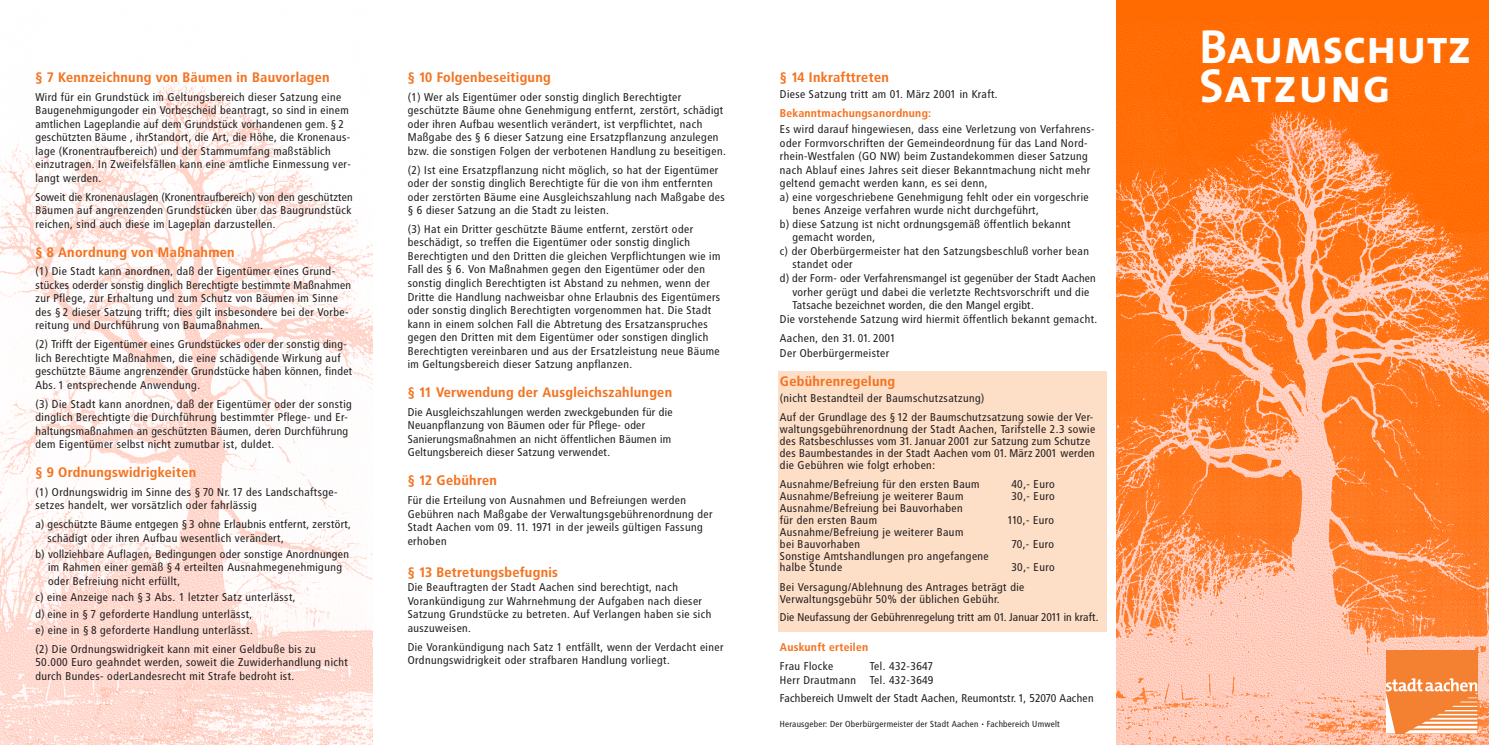
<style>
.page{position:relative;width:1489px;height:745px;background:#fff}
.page>*{position:absolute;margin:0;border:0;box-sizing:border-box;transform-origin:0 0}
.t1{font:48px/39px "The Mix Bold Caps";letter-spacing:-.005em;color:#fff}
.t2{font:700 13.75px "Transit";color:#f47321}
.t3{font:11.25px/13.5px "Transit";color:#231f20}
.t4{font:11.25px/18.8px "Transit";letter-spacing:-.025em;color:#231f20}
.t5{font:700 11.25px "Transit";color:#f47321}
.t6{font:8.75px "Transit";letter-spacing:-.01em;color:#231f20}
</style>
<div class="page">
<div style="left:778px;top:371px;width:328px;height:260px;background:#fddec6"></div>
<img style="left:0;top:79px;width:372px;height:665px">
<img style="left:1116px;top:0;width:372px;height:744px">
<div style="left:1385px;top:649px;width:92px;height:83px;background:#f48032"></div>
<svg style="left:1385px;top:678px;width:92px;height:54px"></svg>
<p class="t2" style="left:35px;top:72px;width:296px">§ 7 Kennzeichnung von Bäumen in Bauvorlagen</p>
<p class="t3" style="left:35px;top:91px;width:317px">Wird für ein Grundstück im Geltungsbereich dieser Satzung eine Baugenehmigungoder ein Vorbescheid beantragt, so sind in einem amtlichen Lageplandie auf dem Grundstück vorhandenen gem. § 2 geschützten Bäume , ihrStandort, die Art, die Höhe, die Kronenaus&shy;lage (Kronentraufbereich) und der Stammumfang maßstäblich einzutragen. In Zweifelsfällen kann eine amtliche Einmessung ver&shy;langt werden.</p>
<p class="t3" style="left:35px;top:191px;width:319px;text-align:justify">Soweit die Kronenauslagen (Kronentraufbereich) von den geschützten Bäumen auf angrenzenden Grundstücken über das Baugrundstück reichen, sind auch diese im Lageplan darzustellen.</p>
<p class="t2" style="left:35px;top:246px;width:201px">§ 8 Anordnung von Maßnahmen</p>
<p class="t3" style="left:35px;top:265px;width:317px">(1) Die Stadt kann anordnen, daß der Eigentümer eines Grund&shy;stückes oderder sonstig dinglich Berechtigte bestimmte Maßnahmen zur Pflege, zur Erhaltung und zum Schutz von Bäumen im Sinne des § 2 dieser Satzung trifft; dies gilt insbesondere bei der Vorbe&shy;reitung und Durchführung von Baumaßnahmen.</p>
<p class="t3" style="left:35px;top:338px;width:319px">(2) Trifft der Eigentümer eines Grundstückes oder der sonstig ding&shy;lich Berechtigte Maßnahmen, die eine schädigende Wirkung auf geschützte Bäume angrenzender Grundstücke haben können, findet Abs. 1 entsprechende Anwendung.</p>
<p class="t3" style="left:35px;top:397px;width:318px">(3) Die Stadt kann anordnen, daß der Eigentümer oder der sonstig dinglich Berechtigte die Durchführung bestimmter Pflege- und Er&shy;haltungsmaßnahmen an geschützten Bäumen, deren Durchführung dem Eigentümer selbst nicht zumutbar ist, duldet.</p>
<p class="t2" style="left:35px;top:466px;width:162px">§ 9 Ordnungswidrigkeiten</p>
<p class="t3" style="left:35px;top:485px;width:304px">(1) Ordnungswidrig im Sinne des § 70 Nr. 17 des Landschaftsge&shy;setzes handelt, wer vorsätzlich oder fahrlässig</p>
<p class="t3" style="left:47px;top:518px;width:305px;text-indent:-12px">a) geschützte Bäume entgegen § 3 ohne Erlaubnis entfernt, zerstört, schädigt oder ihren Aufbau wesentlich verändert,</p>
<p class="t3" style="left:48px;top:547px;width:303px;text-indent:-13px">b) vollziehbare Auflagen, Bedingungen oder sonstige Anordnungen im Rahmen einer gemäß § 4 erteilten Ausnahmegenehmigung oder Befreiung nicht erfüllt,</p>
<p class="t3" style="left:35px;top:589px;width:262px;line-height:16.2px">c) eine Anzeige nach § 3 Abs. 1 letzter Satz unterlässt, d) eine in § 7 geforderte Handlung unterlässt,<br>e) eine in § 8 geforderte Handlung unterlässt.</p>
<p class="t3" style="left:35px;top:642px;width:314px">(2) Die Ordnungswidrigkeit kann mit einer Geldbuße bis zu<br>50.000 Euro geahndet werden, soweit die Zuwiderhandlung nicht durch Bundes- oderLandesrecht mit Strafe bedroht ist.</p>
<p class="t2" style="left:407px;top:72px;width:145px">§ 10 Folgenbeseitigung</p>
<p class="t3" style="left:407px;top:91px;width:320px">(1) Wer als Eigentümer oder sonstig dinglich Berechtigter geschützte Bäume ohne Genehmigung entfernt, zerstört, schädigt oder ihren Aufbau wesentlich verändert, ist verpflichtet, nach Maßgabe des § 6 dieser Satzung eine Ersatzpflanzung anzulegen bzw. die sonstigen Folgen der verbotenen Handlung zu beseitigen.</p>
<p class="t3" style="left:407px;top:164px;width:319px">(2) Ist eine Ersatzpflanzung nicht möglich, so hat der Eigentümer oder der sonstig dinglich Berechtigte für die von ihm entfernten oder zerstörten Bäume eine Ausgleichszahlung nach Maßgabe des § 6 dieser Satzung an die Stadt zu leisten.</p>
<p class="t3" style="left:407px;top:223px;width:315px">(3) Hat ein Dritter geschützte Bäume entfernt, zerstört oder beschädigt, so treffen die Eigentümer oder sonstig dinglich Berechtigten und den Dritten die gleichen Verpflichtungen wie im Fall des § 6. Von Maßnahmen gegen den Eigentümer oder den sonstig dinglich Berechtigten ist Abstand zu nehmen, wenn der Dritte die Handlung nachweisbar ohne Erlaubnis des Eigentümers oder sonstig dinglich Berechtigten vorgenommen hat. Die Stadt kann in einem solchen Fall die Abtretung des Ersatzanspruches gegen den Dritten mit dem Eigentümer oder sonstigen dinglich Berechtigten vereinbaren und aus der Ersatzleistung neue Bäume im Geltungsbereich dieser Satzung anpflanzen.</p>
<p class="t2" style="left:407px;top:386px;width:266px">§ 11 Verwendung der Ausgleichszahlungen</p>
<p class="t3" style="left:407px;top:406px;width:267px">Die Ausgleichszahlungen werden zweckgebunden für die Neuanpflanzung von Bäumen oder für Pflege- oder Sanierungsmaßnahmen an nicht öffentlichen Bäumen im Geltungsbereich dieser Satzung verwendet.</p>
<p class="t2" style="left:407px;top:474px;width:91px">§ 12 Gebühren</p>
<p class="t3" style="left:407px;top:494px;width:307px">Für die Erteilung von Ausnahmen und Befreiungen werden Gebühren nach Maßgabe der Verwaltungsgebührenordnung der Stadt Aachen vom 09. 11. 1971 in der jeweils gültigen Fassung erhoben</p>
<p class="t2" style="left:407px;top:566px;width:152px">§ 13 Betretungsbefugnis</p>
<p class="t3" style="left:407px;top:581px;width:305px">Die Beauftragten der Stadt Aachen sind berechtigt, nach Vorankündigung zur Wahrnehmung der Aufgaben nach dieser Satzung Grundstücke zu betreten. Auf Verlangen haben sie sich auszuweisen.</p>
<p class="t3" style="left:407px;top:640px;width:318px">Die Vorankündigung nach Satz 1 entfällt, wenn der Verdacht einer<br>Ordnungswidrigkeit oder strafbaren Handlung vorliegt.</p>
<p class="t2" style="left:780px;top:72px;width:111px">§ 14 Inkrafttreten</p>
<p class="t3" style="left:780px;top:88px;width:220px">Diese Satzung tritt am 01. März 2001 in Kraft.</p>
<p class="t5" style="left:780px;top:108px;width:153px">Bekanntmachungsanordnung:</p>
<p class="t3" style="left:780px;top:123px;width:316px">Es wird darauf hingewiesen, dass eine Verletzung von Verfahrens-</p>
<p class="t3" style="left:780px;top:137px;width:309px">oder Formvorschriften der Gemeindeordnung für das Land Nord-</p>
<p class="t3" style="left:780px;top:150px;width:310px">rhein-Westfalen (GO NW) beim Zustandekommen dieser Satzung</p>
<p class="t3" style="left:780px;top:164px;width:312px">nach Ablauf eines Jahres seit dieser Bekanntmachung nicht mehr</p>
<p class="t3" style="left:780px;top:177px;width:210px">geltend gemacht werden kann, es sei denn,</p>
<p class="t3" style="left:780px;top:191px;width:310px">a) eine vorgeschriebene Genehmigung fehlt oder ein vorgeschrie</p>
<p class="t3" style="left:792px;top:204px;width:248px">benes Anzeige verfahren wurde nicht durchgeführt,</p>
<p class="t3" style="left:780px;top:218px;width:292px">b) diese Satzung ist nicht ordnungsgemäß öffentlich bekannt</p>
<p class="t3" style="left:792px;top:231px;width:85px">gemacht worden,</p>
<p class="t3" style="left:780px;top:245px;width:311px">c) der Oberbürgermeister hat den Satzungsbeschluß vorher bean</p>
<p class="t3" style="left:792px;top:258px;width:62px">standet oder</p>
<p class="t3" style="left:780px;top:272px;width:318px">d) der Form- oder Verfahrensmangel ist gegenüber der Stadt Aachen</p>
<p class="t3" style="left:792px;top:285px;width:299px">vorher gerügt und dabei die verletzte Rechtsvorschrift und die</p>
<p class="t3" style="left:792px;top:299px;width:243px">Tatsache bezeichnet worden, die den Mangel ergibt.</p>
<p class="t3" style="left:780px;top:313px;width:319px">Die vorstehende Satzung wird hiermit öffentlich bekannt gemacht.</p>
<p class="t3" style="left:780px;top:331px;width:118px;line-height:15px">Aachen, den 31. 01. 2001<br>Der Oberbürgermeister</p>
<p class="t2" style="left:780px;top:375px;width:117px">Gebührenregelung</p>
<p class="t3" style="left:780px;top:389px;width:315px;line-height:19.4px">(nicht Bestandteil der Baumschutzsatzung)<br>Auf der Grundlage des § 12 der Baumschutzsatzung sowie der Ver-</p>
<p class="t3" style="left:780px;top:424px;width:317px;line-height:11.9px">waltungsgebührenordnung der Stadt Aachen, Tarifstelle 2.3 sowie des Ratsbeschlusses vom 31. Januar 2001 zur Satzung zum Schutze des Baumbestandes in der Stadt Aachen vom 01. März 2001 werden die Gebühren wie folgt erhoben:</p>
<p class="t3" style="left:780px;top:478px;width:201px">Ausnahme/Befreiung für den ersten Baum</p>
<p class="t3" style="left:1011px;top:478px;width:45px">40,- Euro</p>
<p class="t3" style="left:780px;top:490px;width:185px">Ausnahme/Befreiung je weiterer Baum</p>
<p class="t3" style="left:1011px;top:490px;width:45px">30,- Euro</p>
<p class="t3" style="left:780px;top:502px;width:185px;line-height:11.9px">Ausnahme/Befreiung bei Bauvorhaben für den ersten Baum</p>
<p class="t3" style="left:1007px;top:513px;width:49px">110,- Euro</p>
<p class="t3" style="left:780px;top:526px;width:185px;line-height:11.9px">Ausnahme/Befreiung je weiterer Baum bei Bauvorhaben</p>
<p class="t3" style="left:1011px;top:537px;width:45px">70,- Euro</p>
<p class="t3" style="left:780px;top:550px;width:211px;line-height:11.9px">Sonstige Amtshandlungen pro angefangene halbe Stunde</p>
<p class="t3" style="left:780px;top:558px;width:277px;line-height:19.4px;text-indent:231px">30,- Euro<br>Bei Versagung/Ablehnung des Antrages beträgt die</p>
<p class="t4" style="left:780px;top:590px;width:320px">Verwaltungsgebühr 50% der üblichen Gebühr.<br>Die Neufassung der Gebührenregelung tritt am 01. Januar 2011 in kraft.</p>
<p class="t5" style="left:780px;top:642px;width:90px">Auskunft erteilen</p>
<p class="t3" style="left:780px;top:659px;width:55px">Frau Flocke</p>
<p class="t3" style="left:780px;top:659px;width:155px;text-align:right">Tel. 432-3647<br>Herr Drautmann Tel. 432-3649</p>
<p class="t3" style="left:780px;top:692px;width:315px">Fachbereich Umwelt der Stadt Aachen, Reumontstr. 1, 52070 Aachen</p>
<p class="t6" style="left:780px;top:720px;width:282px">Herausgeber: Der Oberbürgermeister der Stadt Aachen • Fachbereich Umwelt</p>
<h1 class="t1" style="left:1199px;top:27px;width:274px">Baumschutz<br>Satzung</h1>
</div>
